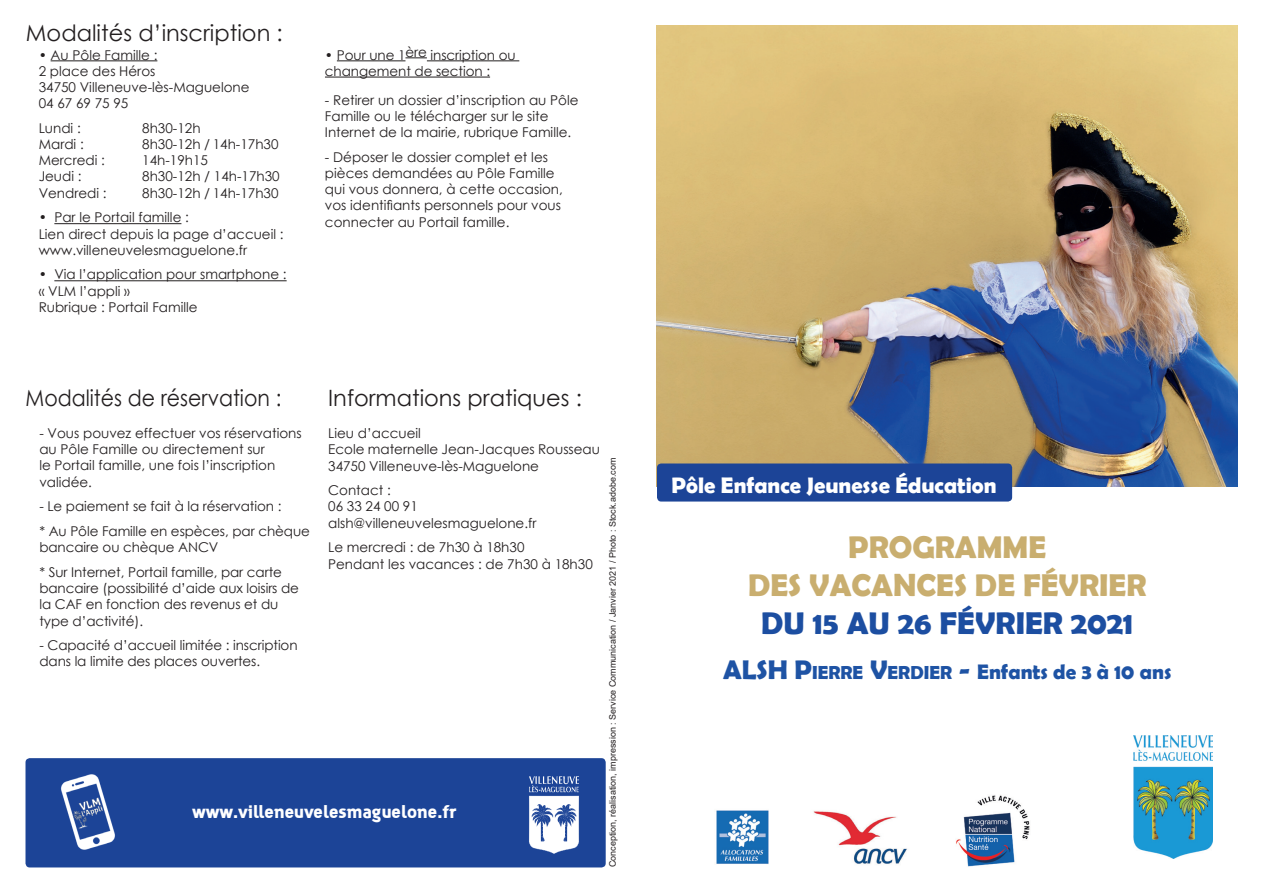
<style>
.page{position:relative;width:1263px;height:893px;background:#fff}
.page>*{position:absolute;margin:0;border:0;box-sizing:border-box;transform-origin:0 0}
.t1{font:700 31.5px/37.8px "Berlin Sans FB Demi";color:#c9ae6f;text-align:center}
.t2{font:700 31.5px "Berlin Sans FB Demi";color:#1c4ea1}
.t3{font:22.5px "Century Gothic";color:#231f20}
.t4{font:700 22.5px "Berlin Sans FB Demi";color:#fff}
.t5{font:22.5px "Century Gothic";color:#231f20;scale:.91 1}
.t6{font:700 21px "Berlin Sans FB Demi";color:#1e53a4}
.t7{font:700 18px "zwodrei";color:#fff}
.t8{font:13.5px/16.2px "Century Gothic";color:#231f20}
.t9{font:9px "Arial";color:#231f20}
.s1{font-size:27px}
.s2{font-size:18.9px}
</style>
<div class="page">
<img style="left:657px;top:26px;width:581px;height:461px">
<img style="left:1133px;top:735px;width:80px;height:123px">
<img style="left:956px;top:795px;width:74px;height:72px">
<img style="left:716px;top:810px;width:53px;height:54px">
<img style="left:813px;top:811px;width:94px;height:53px">
<div style="left:657px;top:463px;width:355px;height:39px;background:#1c4497;border-radius:4px"></div>
<div style="left:26px;top:758px;width:580px;height:109px;background:#1c4497;border-radius:4px"></div>
<img style="left:529px;top:776px;width:50px;height:78px">
<img style="left:61px;top:774px;width:54px;height:76px">
<hr style="left:51px;top:60px;width:106px;height:1px;background:#231f20">
<hr style="left:54px;top:223px;width:127px;height:1px;background:#231f20">
<hr style="left:54px;top:280px;width:233px;height:1px;background:#231f20">
<hr style="left:337px;top:60px;width:68px;height:1px;background:#231f20">
<svg style="left:405px;top:57px;width:22px;height:1px"></svg>
<hr style="left:427px;top:60px;width:92px;height:1px;background:#231f20">
<hr style="left:325px;top:77px;width:165px;height:1px;background:#231f20">
<h2 class="t3" style="left:26px;top:17px;width:258px">Modalités d’inscription :</h2>
<p class="t8" style="left:39px;top:46px;width:212px">• Au Pôle Famille :<br>2 place des Héros<br>34750 Villeneuve-lès-Maguelone<br>04 67 69 75 95</p>
<p class="t8" style="left:39px;top:120px;width:44px">Lundi :</p>
<p class="t8" style="left:142px;top:120px;width:60px">8h30-12h</p>
<p class="t8" style="left:39px;top:136px;width:47px">Mardi :</p>
<p class="t8" style="left:142px;top:136px;width:138px">8h30-12h / 14h-17h30</p>
<p class="t8" style="left:39px;top:152px;width:68px">Mercredi :</p>
<p class="t8" style="left:142px;top:152px;width:67px">14h-19h15</p>
<p class="t8" style="left:39px;top:168px;width:44px">Jeudi :</p>
<p class="t8" style="left:142px;top:168px;width:139px">8h30-12h / 14h-17h30</p>
<p class="t8" style="left:39px;top:184px;width:69px">Vendredi :</p>
<p class="t8" style="left:142px;top:184px;width:138px">8h30-12h / 14h-17h30</p>
<p class="t8" style="left:39px;top:209px;width:246px">• Par le Portail famille :<br>Lien direct depuis la page d’accueil : www.villeneuvelesmaguelone.fr</p>
<p class="t8" style="left:39px;top:266px;width:249px">• Via l’application pour smartphone : « VLM l’appli »<br>Rubrique : Portail Famille</p>
<p class="t8" style="left:325px;top:46px;width:192px">• Pour une 1ère inscription ou changement de section :</p>
<p class="t8" style="left:325px;top:92px;width:255px">- Retirer un dossier d’inscription au Pôle<br>Famille ou le télécharger sur le site<br>Internet de la mairie, rubrique Famille.</p>
<p class="t8" style="left:325px;top:149px;width:239px">- Déposer le dossier complet et les pièces demandées au Pôle Famille qui vous donnera, à cette occasion, vos identifiants personnels pour vous connecter au Portail famille.</p>
<h2 class="t5" style="left:26px;top:382px;width:283px">Modalités de réservation :</h2>
<p class="t8" style="left:39px;top:425px;width:264px">- Vous pouvez effectuer vos réservations au Pôle Famille ou directement sur<br>le Portail famille, une fois l’inscription validée.</p>
<p class="t8" style="left:39px;top:494px;width:272px;line-height:24.8px">- Le paiement se fait à la réservation :<br>* Au Pôle Famille en espèces, par chèque</p>
<p class="t8" style="left:39px;top:535px;width:244px;line-height:24.8px">bancaire ou chèque ANCV<br>* Sur Internet, Portail famille, par carte</p>
<p class="t8" style="left:39px;top:580px;width:261px">bancaire (possibilité d’aide aux loisirs de la CAF en fonction des revenus et du type d’activité).</p>
<p class="t8" style="left:39px;top:637px;width:260px">- Capacité d’accueil limitée : inscription dans la limite des places ouvertes.</p>
<h2 class="t3" style="left:328px;top:382px;width:255px">Informations pratiques :</h2>
<p class="t8" style="left:328px;top:425px;width:273px">Lieu d’accueil<br>Ecole maternelle Jean-Jacques Rousseau<br>34750 Villeneuve-lès-Maguelone</p>
<p class="t8" style="left:328px;top:482px;width:210px">Contact :<br>06 33 24 00 91 alsh@villeneuvelesmaguelone.fr</p>
<p class="t8" style="left:328px;top:539px;width:266px">Le mercredi : de 7h30 à 18h30<br>Pendant les vacances : de 7h30 à 18h30</p>
<h3 class="t7" style="left:192px;top:802px;width:266px">www.villeneuvelesmaguelone.fr</h3>
<p class="t9" style="left:606px;top:867px;width:411px;rotate:-90deg">Conception, réalisation, impression : Service Communication / Janvier 2021 / Photo : Stock.adobe.com</p>
<h2 class="t4" style="left:671px;top:472px;width:327px">Pôle Enfance Jeunesse Éducation</h2>
<h1 class="t1" style="left:748px;top:528px;width:400px">PROGRAMME<br>DES VACANCES DE FÉVRIER</h1>
<h1 class="t2" style="left:761px;top:605px;width:374px">DU 15 AU 26 FÉVRIER 2021</h1>
<h3 class="t6" style="left:723px;top:659px;width:450px"><span class="s1">ALSH P</span><span class="s2">IERRE</span> <span class="s1">V</span><span class="s2">ERDIER</span> <span class="s1">-</span> Enfants de 3 à 10 ans</h3>
</div>
